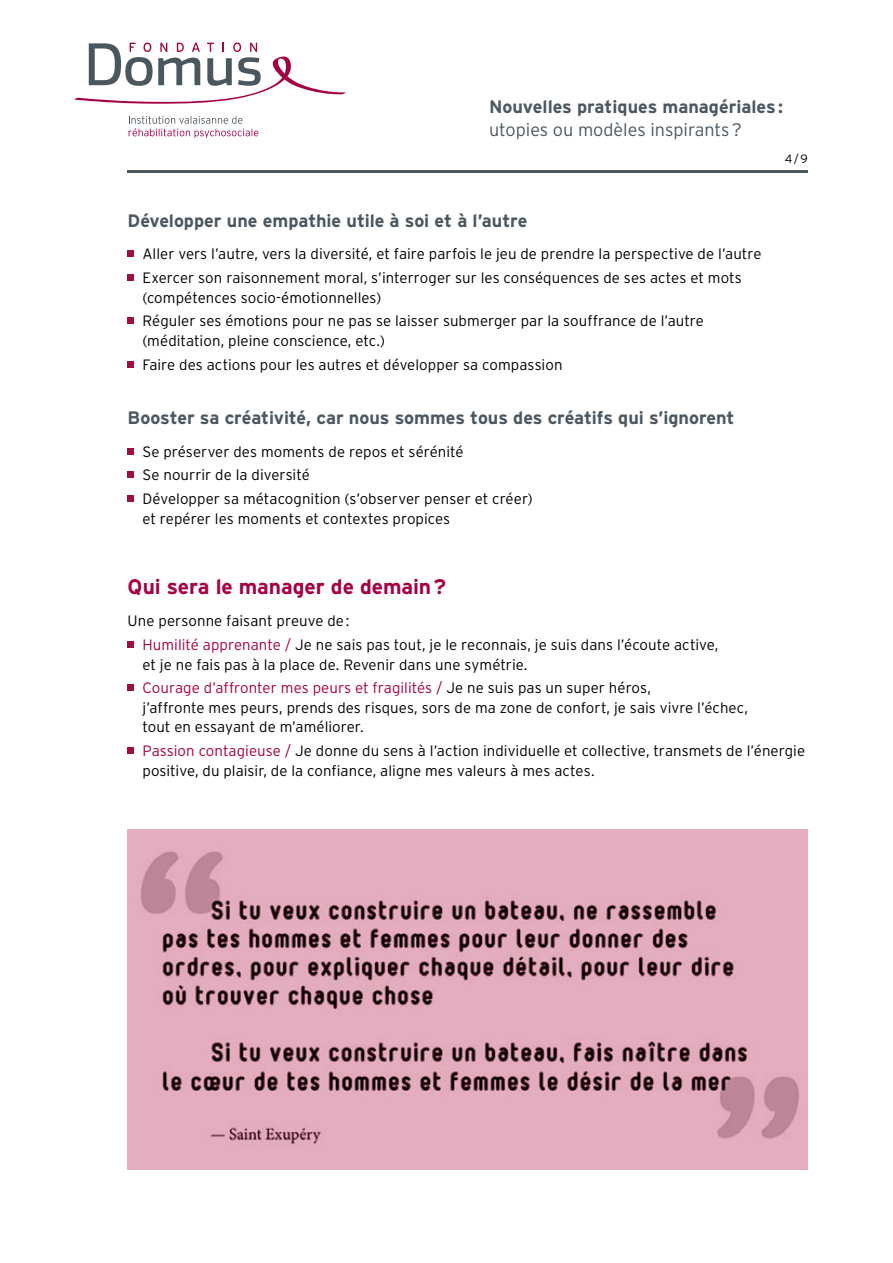
<style>
.page{position:relative;width:893px;height:1263px;background:#fff}
.page>*{position:absolute;margin:0;border:0;box-sizing:border-box;transform-origin:0 0}
.t1{font:700 21px "Interstate";letter-spacing:-.005em;color:#a40044}
.t2{font:700 18px "Interstate";color:#4b575f}
.t3{font:300 18px "Interstate";color:#4b575f}
.t4{font:300 15px/23.7px "Interstate";letter-spacing:.005em;color:#000}
.t5{font:300 12px "Interstate";color:#000}
.s1{color:#a40044}
</style>
<div class="page">
<svg style="left:129px;top:116px;width:129px;height:22px"></svg>
<svg style="left:74px;top:43px;width:272px;height:61px"></svg>
<svg style="left:128px;top:251px;width:6px;height:6px"></svg>
<div style="left:128px;top:274px;width:6px;height:7px;background:#9b103d"></div>
<svg style="left:128px;top:318px;width:6px;height:6px"></svg>
<svg style="left:128px;top:361px;width:6px;height:6px"></svg>
<svg style="left:128px;top:448px;width:6px;height:6px"></svg>
<svg style="left:128px;top:472px;width:6px;height:6px"></svg>
<div style="left:128px;top:495px;width:6px;height:7px;background:#9b103d"></div>
<div style="left:128px;top:641px;width:6px;height:7px;background:#9b103d"></div>
<svg style="left:128px;top:685px;width:6px;height:6px"></svg>
<div style="left:128px;top:747px;width:6px;height:7px;background:#9b103d"></div>
<hr style="left:128px;top:170px;width:680px;height:2px;background:#4b575f">
<img style="left:128px;top:829px;width:680px;height:340px">
<p class="t2" style="left:489px;top:97px;width:295px">Nouvelles pratiques managériales:</p>
<p class="t3" style="left:489px;top:119px;width:254px">utopies ou modèles inspirants?</p>
<p class="t2" style="left:128px;top:211px;width:401px">Développer une empathie utile à soi et à l’autre</p>
<p class="t4" style="left:142px;top:242px;width:620px">Aller vers l’autre, vers la diversité, et faire parfois le jeu de prendre la perspective de l’autre<br>Exercer son raisonnement moral, s’interroger sur les conséquences de ses actes et mots</p>
<p class="t4" style="left:142px;top:285px;width:563px">(compétences socio-émotionnelles)<br>Réguler ses émotions pour ne pas se laisser submerger par la souffrance de l’autre</p>
<p class="t4" style="left:142px;top:329px;width:422px">(méditation, pleine conscience, etc.)<br>Faire des actions pour les autres et développer sa compassion</p>
<p class="t2" style="left:128px;top:408px;width:608px">Booster sa créativité, car nous sommes tous des créatifs qui s’ignorent</p>
<p class="t4" style="left:142px;top:439px;width:392px">Se préserver des moments de repos et sérénité<br>Se nourrir de la diversité<br>Développer sa métacognition (s’observer penser et créer)</p>
<p class="t4" style="left:142px;top:506px;width:309px">et repérer les moments et contextes propices</p>
<p class="t5" style="left:785px;top:152px;width:24px">4/9</p>
<h1 class="t1" style="left:128px;top:575px;width:320px">Qui sera le manager de demain?</h1>
<p class="t4" style="left:142px;top:609px;width:578px;text-indent:-15px">Une personne faisant preuve de:<br><span class="s1">Humilité apprenante /</span> Je ne sais pas tout, je le reconnais, je suis dans l’écoute active,</p>
<p class="t4" style="left:142px;top:652px;width:510px">et je ne fais pas à la place de. Revenir dans une symétrie.<br><span class="s1">Courage d’affronter mes peurs et fragilités /</span> Je ne suis pas un super héros,</p>
<p class="t4" style="left:142px;top:698px;width:607px;line-height:19.5px">j’affronte mes peurs, prends des risques, sors de ma zone de confort, je sais vivre l’échec, tout en essayant de m’améliorer.</p>
<p class="t4" style="left:142px;top:741px;width:664px;line-height:19.5px"><span class="s1">Passion contagieuse /</span> Je donne du sens à l’action individuelle et collective, transmets de l’énergie positive, du plaisir, de la confiance, aligne mes valeurs à mes actes.</p>
</div>
